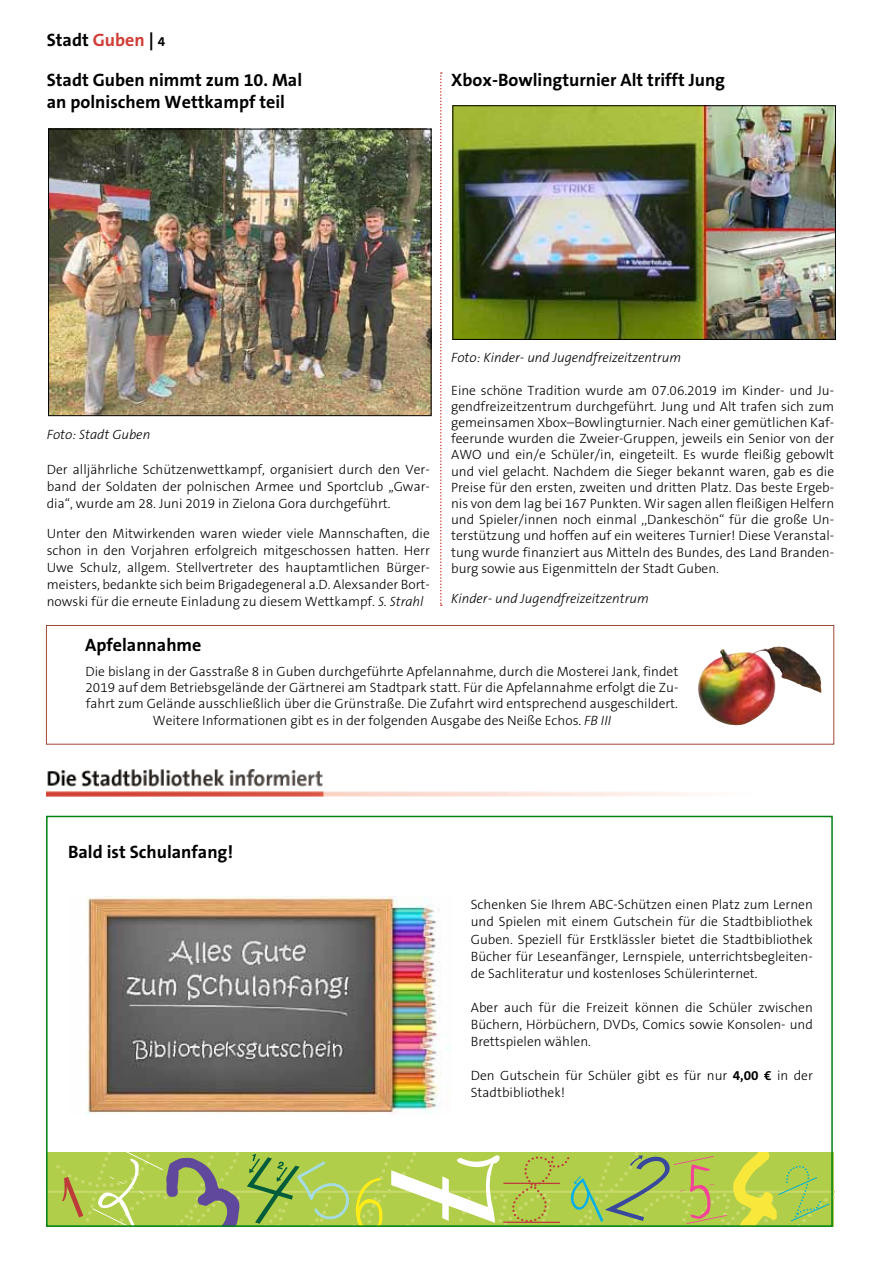
<style>
.page{position:relative;width:881px;height:1263px;background:#fff}
.page>*{position:absolute;margin:0;border:0;box-sizing:border-box;transform-origin:0 0}
.t1{font:700 18px/22.5px "The Sans B7";color:#000}
.t2{font:300 13.5px/16.2px "The Sans B3";color:#000;text-align:justify}
.t3{font:italic 300 13.5px "The Sans B3";color:#000}
.s1{color:#d13e37}
.s2{font-size:13.5px}
.s3{font-style:italic}
.s4{font-family:"The Sans B7";font-weight:700}
</style>
<div class="page">
<div style="left:46px;top:625px;width:787px;height:119px;border:1px solid #a14534"></div>
<svg style="left:440px;top:72px;width:1px;height:534px"></svg>
<img style="left:454px;top:107px;width:379px;height:231px">
<div style="left:452px;top:105px;width:383px;height:235px;border:1px solid #000"></div>
<img style="left:50px;top:131px;width:379px;height:283px">
<div style="left:48px;top:129px;width:383px;height:287px;border:1px solid #000"></div>
<img style="left:698px;top:646px;width:80px;height:60px">
<img style="left:47px;top:770px;width:660px;height:27px">
<img style="left:86px;top:897px;width:364px;height:217px">
<svg style="left:49px;top:1152px;width:784px;height:75px;background:#b1c858"></svg>
<div style="left:46px;top:816px;width:786px;height:411px;border:2px solid #008013"></div>
<h1 class="t1" style="left:47px;top:29px;width:120px">Stadt <span class="s1">Guben</span> | <span class="s2">4</span></h1>
<h1 class="t1" style="left:47px;top:69px;width:257px">Stadt Guben nimmt zum 10. Mal an polnischem Wettkampf teil</h1>
<h1 class="t1" style="left:451px;top:69px;width:275px">Xbox-Bowlingturnier Alt trifft Jung</h1>
<p class="t3" style="left:451px;top:351px;width:231px">Foto: Kinder- und Jugendfreizeitzentrum</p>
<p class="t2" style="left:451px;top:382px;width:384px">Eine schöne Tradition wurde am 07.06.2019 im Kinder- und Ju&shy;gendfreizeitzentrum durchgeführt. Jung und Alt trafen sich zum gemeinsamen Xbox–Bowlingturnier. Nach einer gemütlichen Kaf&shy;feerunde wurden die Zweier-Gruppen, jeweils ein Senior von der AWO und ein/e Schüler/in, eingeteilt. Es wurde fleißig gebowlt und viel gelacht. Nachdem die Sieger bekannt waren, gab es die Preise für den ersten, zweiten und dritten Platz. Das beste Ergeb&shy;nis von dem lag bei 167 Punkten. Wir sagen allen fleißigen Helfern und Spieler/innen noch einmal ,,Dankeschön“ für die große Un&shy;terstützung und hoffen auf ein weiteres Turnier! Diese Veranstal&shy;tung wurde finanziert aus Mitteln des Bundes, des Land Branden&shy;burg sowie aus Eigenmitteln der Stadt Guben.</p>
<p class="t3" style="left:451px;top:591px;width:199px">Kinder- und Jugendfreizeitzentrum</p>
<p class="t3" style="left:47px;top:428px;width:105px">Foto: Stadt Guben</p>
<p class="t2" style="left:47px;top:461px;width:384px;line-height:17.1px">Der alljährliche Schützenwettkampf, organisiert durch den Ver&shy;band der Soldaten der polnischen Armee und Sportclub „Gwar&shy;dia“, wurde am 28. Juni 2019 in Zielona Gora durchgeführt.</p>
<p class="t2" style="left:47px;top:525px;width:384px;line-height:17.1px">Unter den Mitwirkenden waren wieder viele Mannschaften, die schon in den Vorjahren erfolgreich mitgeschossen hatten. Herr Uwe Schulz, allgem. Stellvertreter des hauptamtlichen Bürger&shy;meisters, bedankte sich beim Brigadegeneral a.D. Alexsander Bort&shy;nowski für die erneute Einladung zu diesem Wettkampf. <span class="s3">S. Strahl</span></p>
<h1 class="t1" style="left:85px;top:635px;width:118px">Apfelannahme</h1>
<p class="t2" style="left:85px;top:664px;width:594px;text-align:center">Die bislang in der Gasstraße 8 in Guben durchgeführte Apfelannahme, durch die Mosterei Jank, findet 2019 auf dem Betriebsgelände der Gärtnerei am Stadtpark statt. Für die Apfelannahme erfolgt die Zu&shy;fahrt zum Gelände ausschließlich über die Grünstraße. Die Zufahrt wird entsprechend ausgeschildert.<br>Weitere Informationen gibt es in der folgenden Ausgabe des Neiße Echos. <span class="s3">FB III</span></p>
<h1 class="t1" style="left:68px;top:841px;width:167px">Bald ist Schulanfang!</h1>
<p class="t2" style="left:470px;top:897px;width:343px;line-height:17.1px">Schenken Sie Ihrem ABC-Schützen einen Platz zum Lernen und Spielen mit einem Gutschein für die Stadtbibliothek Guben. Speziell für Erstklässler bietet die Stadtbibliothek Bücher für Leseanfänger, Lernspiele, unterrichtsbegleiten&shy;de Sachliteratur und kostenloses Schülerinternet.</p>
<p class="t2" style="left:470px;top:999px;width:343px;line-height:17.1px">Aber auch für die Freizeit können die Schüler zwischen Büchern, Hörbüchern, DVDs, Comics sowie Konsolen- und Brettspielen wählen.</p>
<p class="t2" style="left:470px;top:1067px;width:343px;line-height:17.1px">Den Gutschein für Schüler gibt es für nur <span class="s4">4,00 €</span> in der<br>Stadtbibliothek!</p>
</div>
